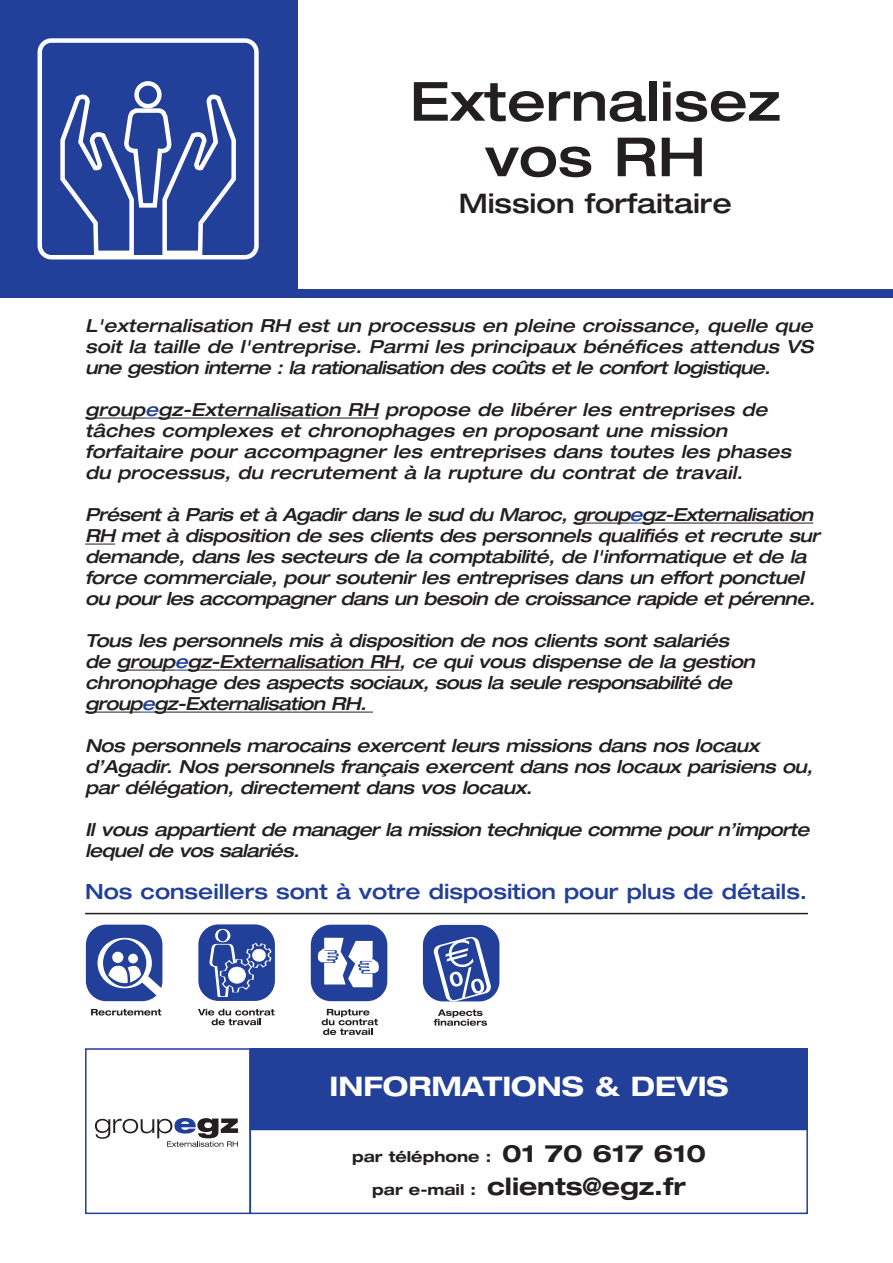
<style>
.page{position:relative;width:893px;height:1263px;background:#fff}
.page>*{position:absolute;margin:0;border:0;box-sizing:border-box;transform-origin:0 0}
.t1{font:500 expanded 54px/55.5px "Helvetica Neue";color:#231f20;text-align:center}
.t2{font:500 expanded 27px "Helvetica Neue";color:#231f20}
.t3{font:700 expanded 27px "Helvetica Neue";color:#fff}
.t4{font:700 expanded 24px "Helvetica Neue";color:#231f20}
.t5{font:500 expanded 21px "Helvetica Neue";color:#223f99}
.t6{font:italic 500 expanded 18px/21px "Helvetica Neue";letter-spacing:-.02em;color:#231f20}
.t7{font:italic 500 expanded 18px/21px "Helvetica Neue";color:#231f20}
.t8{font:700 expanded 15px "Helvetica Neue";color:#231f20}
.s1{color:#223f99}
.s2{font-size:24px}
.s3{font-size:15px}
</style>
<div class="page">
<div style="left:0;top:0;width:298px;height:298px;background:#223f99"></div>
<div style="left:38px;top:38px;width:221px;height:221px;border:4px solid #fff;border-radius:12px"></div>
<svg style="left:58px;top:81px;width:180px;height:176px"></svg>
<svg style="left:137px;top:83px;width:22px;height:23px"></svg>
<div style="left:134px;top:81px;width:28px;height:27px;border:4px solid #fff;border-radius:50%"></div>
<div style="left:0;top:289px;width:893px;height:9px;background:#223f99"></div>
<div style="left:85px;top:1048px;width:166px;height:166px;border:2px solid #223f99"></div>
<div style="left:250px;top:1048px;width:558px;height:166px;border:2px solid #223f99"></div>
<div style="left:250px;top:1048px;width:558px;height:82px;background:#223f99"></div>
<hr style="left:85px;top:418px;width:60px;height:1px;background:#231f20">
<svg style="left:145px;top:418px;width:13px;height:1px"></svg>
<hr style="left:158px;top:418px;width:220px;height:1px;background:#231f20">
<hr style="left:573px;top:523px;width:57px;height:1px;background:#231f20">
<svg style="left:630px;top:523px;width:12px;height:1px"></svg>
<hr style="left:642px;top:523px;width:171px;height:1px;background:#231f20">
<hr style="left:85px;top:544px;width:30px;height:1px;background:#231f20">
<hr style="left:117px;top:670px;width:58px;height:1px;background:#231f20">
<svg style="left:175px;top:670px;width:12px;height:1px"></svg>
<hr style="left:187px;top:670px;width:213px;height:1px;background:#231f20">
<hr style="left:85px;top:712px;width:57px;height:1px;background:#231f20">
<svg style="left:142px;top:712px;width:12px;height:1px"></svg>
<hr style="left:154px;top:712px;width:219px;height:1px;background:#231f20">
<hr style="left:85px;top:913px;width:723px;height:1px;background:#231f20">
<div style="left:86px;top:925px;width:76px;height:76px;background:#223f99;border-radius:20px"></div>
<div style="left:423px;top:925px;width:76px;height:76px;background:#223f99;border-radius:20px"></div>
<div style="left:198px;top:924px;width:77px;height:77px;background:#223f99;border-radius:20px"></div>
<div style="left:311px;top:925px;width:76px;height:76px;background:#223f99;border-radius:20px"></div>
<svg style="left:322px;top:1009px;width:56px;height:26px"></svg>
<svg style="left:91px;top:1009px;width:70px;height:6px"></svg>
<svg style="left:198px;top:1009px;width:77px;height:16px"></svg>
<svg style="left:432px;top:937px;width:61px;height:89px"></svg>
<div style="left:216px;top:928px;width:14px;height:14px;border:2px solid #fff;border-radius:50%"></div>
<svg style="left:317px;top:938px;width:62px;height:49px"></svg>
<div style="left:99px;top:937px;width:52px;height:52px;border:3px solid #fff;border-radius:50%"></div>
<div style="left:112px;top:952px;width:11px;height:11px;background:#fff;border-radius:50%"></div>
<div style="left:128px;top:954px;width:10px;height:9px;background:#fff;border-radius:50%"></div>
<svg style="left:108px;top:961px;width:55px;height:35px"></svg>
<svg style="left:209px;top:943px;width:63px;height:54px"></svg>
<svg style="left:95px;top:1118px;width:143px;height:29px"></svg>
<h1 class="t1" style="left:410px;top:79px;width:372px">Externalisez vos RH</h1>
<h2 class="t2" style="left:459px;top:194px;width:275px">Mission forfaitaire</h2>
<p class="t6" style="left:85px;top:317px;width:729px;text-align:justify">L'externalisation RH est un processus en pleine croissance, quelle que soit la taille de l'entreprise. Parmi les principaux bénéfices attendus VS une gestion interne : la rationalisation des coûts et le confort logistique.</p>
<p class="t7" style="left:85px;top:401px;width:708px">group<span class="s1">e</span>gz-Externalisation RH propose de libérer les entreprises de tâches complexes et chronophages en proposant une mission forfaitaire pour accompagner les entreprises dans toutes les phases du processus, du recrutement à la rupture du contrat de travail.</p>
<p class="t6" style="left:85px;top:506px;width:736px">Présent à Paris et à Agadir dans le sud du Maroc, group<span class="s1">e</span>gz-Externalisation RH met à disposition de ses clients des personnels qualifiés et recrute sur demande, dans les secteurs de la comptabilité, de l'informatique et de la force commerciale, pour soutenir les entreprises dans un effort ponctuel ou pour les accompagner dans un besoin de croissance rapide et pérenne.</p>
<p class="t6" style="left:85px;top:632px;width:671px">Tous les personnels mis à disposition de nos clients sont salariés de group<span class="s1">e</span>gz-Externalisation RH, ce qui vous dispense de la gestion chronophage des aspects sociaux, sous la seule responsabilité de group<span class="s1">e</span>gz-Externalisation RH.</p>
<p class="t6" style="left:85px;top:737px;width:729px">Nos personnels marocains exercent leurs missions dans nos locaux d’Agadir. Nos personnels français exercent dans nos locaux parisiens ou, par délégation, directement dans vos locaux.</p>
<p class="t6" style="left:85px;top:821px;width:726px">Il vous appartient de manager la mission technique comme pour n’importe lequel de vos salariés.</p>
<p class="t5" style="left:85px;top:884px;width:724px">Nos conseillers sont à votre disposition pour plus de détails.</p>
<h2 class="t3" style="left:329px;top:1077px;width:401px">INFORMATIONS &amp; DEVIS</h2>
<p class="t8" style="left:352px;top:1151px;width:355px">par téléphone : <span class="s2">01 70 617 610</span></p>
<h3 class="t4" style="left:372px;top:1177px;width:315px"><span class="s3">par e-mail :</span> clients@egz.fr</h3>
</div>
